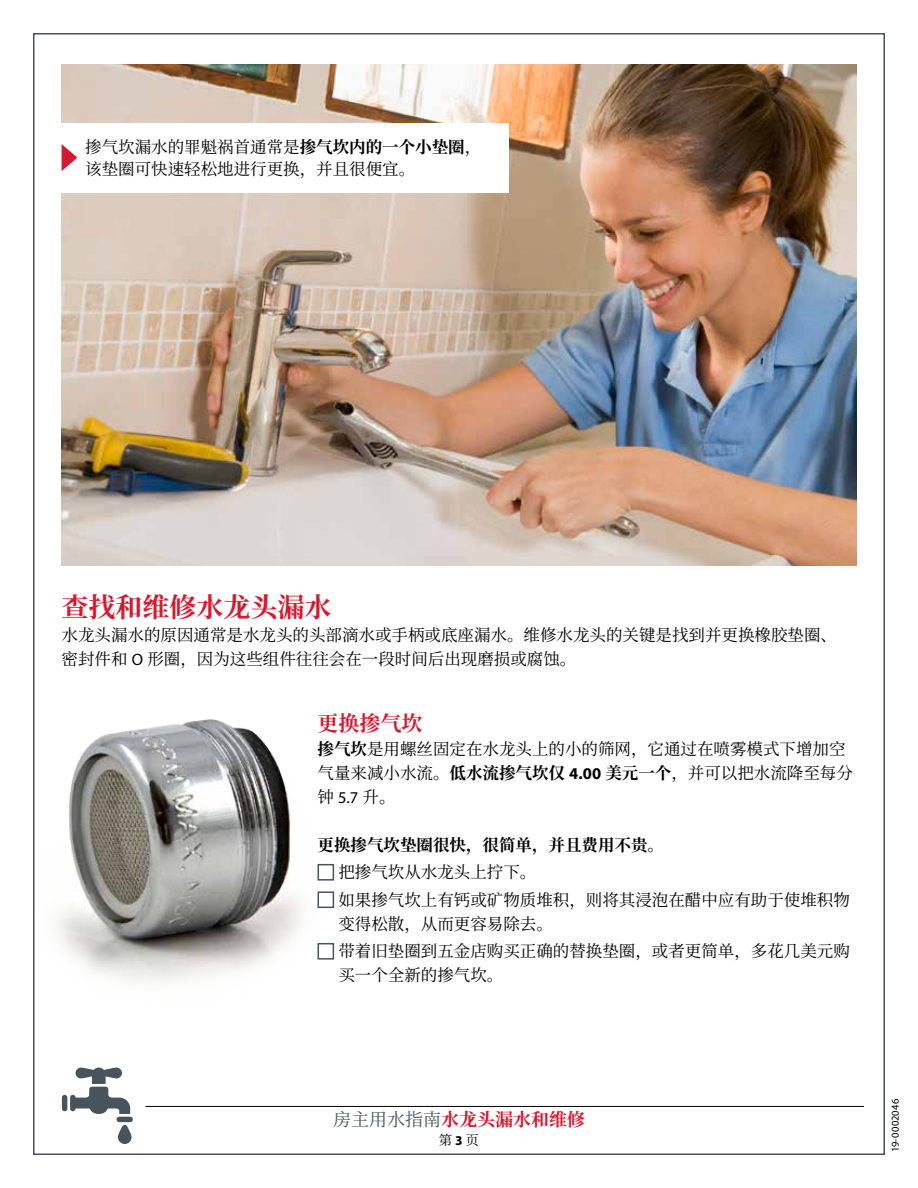
<style>
.page{position:relative;width:918px;height:1188px;background:#fff}
.page>*{position:absolute;margin:0;border:0;box-sizing:border-box;transform-origin:0 0}
.t1{font:700 27px "Noto Serif CJ Ksc";color:#d51b32}
.t2{font:700 21px "Noto Serif CJ Ksc";color:#d51b32}
.t3{font:700 18px "Noto Serif CJ Ksc";color:#d51b32}
.t4{font:16.5px/24px "Noto Serif CJ Ksc";color:#000}
.t5{font:700 16.5px "Noto Serif CJ Ksc";color:#000}
.t6{font:13.5px "Noto Serif CJ Ksc";color:#000}
.t7{font:10.5px "Myriad Pro";letter-spacing:.025em;color:#000}
.s1{font-weight:700}
.s2{font-family:"Myriad Pro"}
.s3{font-family:"Myriad Pro";font-weight:700}
.s4{font-weight:400;color:#48535b}
</style>
<div class="page">
<img style="left:58px;top:719px;width:277px;height:263px">
<img style="left:62px;top:65px;width:794px;height:501px">
<div style="left:38px;top:124px;width:471px;height:69px;background:#fff"></div>
<div style="left:318px;top:864px;width:16px;height:17px;border:2px solid #48535b"></div>
<div style="left:318px;top:891px;width:16px;height:17px;border:2px solid #48535b"></div>
<div style="left:318px;top:943px;width:16px;height:17px;border:2px solid #48535b"></div>
<svg style="left:118px;top:1125px;width:14px;height:19px"></svg>
<div style="left:117px;top:1117px;width:16px;height:5px;background:#48535b;border-radius:3px"></div>
<svg style="left:70px;top:1068px;width:60px;height:46px"></svg>
<div style="left:62px;top:1095px;width:5px;height:16px;background:#48535b;border-radius:3px"></div>
<hr style="left:145px;top:1106px;width:719px;height:1px;background:#000">
<svg style="left:62px;top:144px;width:15px;height:27px"></svg>
<p class="t4" style="left:85px;top:136px;width:398px;line-height:22.5px">掺气坎漏水的罪魁祸首通常是<span class="s1">掺气坎内的一个小垫圈</span>，该垫圈可快速轻松地进行更换，并且很便宜。</p>
<h1 class="t1" style="left:62px;top:592px;width:272px">查找和维修水龙头漏水</h1>
<p class="t4" style="left:62px;top:623px;width:777px">水龙头漏水的原因通常是水龙头的头部滴水或手柄或底座漏水。维修水龙头的关键是找到并更换橡胶垫圈、密封件和 <span class="s2">O</span> 形圈，因为这些组件往往会在一段时间后出现磨损或腐蚀。</p>
<p class="t2" style="left:318px;top:711px;width:106px">更换掺气坎</p>
<p class="t4" style="left:318px;top:737px;width:537px"><span class="s1">掺气坎</span>是用螺丝固定在水龙头上的小的筛网，它通过在喷雾模式下增加空气量来减小水流。<span class="s1">低水流掺气坎仅</span> <span class="s3">4.00</span> <span class="s1">美元一个</span>，并可以把水流降至每分钟 <span class="s2">5.7</span> 升。</p>
<p class="t5" style="left:318px;top:835px;width:348px">更换掺气坎垫圈很快，很简单，并且费用不贵。</p>
<p class="t4" style="left:338px;top:859px;width:513px;line-height:27.5px">把掺气坎从水龙头上拧下。<br>如果掺气坎上有钙或矿物质堆积，则将其浸泡在醋中应有助于使堆积物</p>
<p class="t4" style="left:338px;top:910px;width:513px;line-height:27.5px">变得松散，从而更容易除去。<br>带着旧垫圈到五金店购买正确的替换垫圈，或者更简单，多花几美元购</p>
<p class="t4" style="left:338px;top:964px;width:166px">买一个全新的掺气坎。</p>
<p class="t3" style="left:333px;top:1109px;width:253px"><span class="s4">房主用水指南</span>水龙头漏水和维修</p>
<p class="t6" style="left:439px;top:1132px;width:42px">第<span class="s3">3</span>页</p>
<p class="t7" style="left:889px;top:1152px;width:55px;rotate:-90deg">19-0002046</p>
</div>
